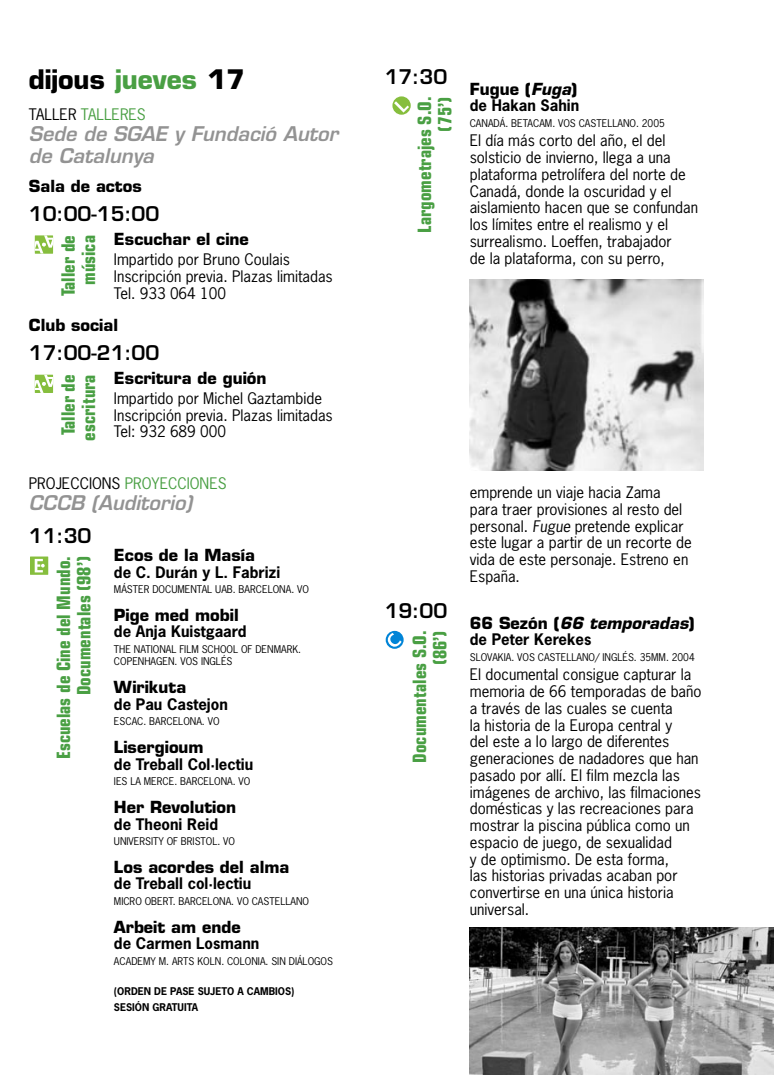
<style>
.page{position:relative;width:774px;height:1075px;background:#fff}
.page>*{position:absolute;margin:0;border:0;box-sizing:border-box;transform-origin:0 0}
.t1{font:700 26.25px "Eurostile";color:#000}
.t2{font:italic 600 19.75px/21.8px "Eurostile";color:#939393}
.t3{font:600 19.75px "Eurostile";color:#000}
.t4{font:700 condensed 18.5px/20.2px "Eurostile";color:#499f43;text-align:right}
.t5{font:700 16.25px "Eurostile";color:#000}
.t6{font:italic 700 16.25px "Eurostile";color:#000}
.t7{font:15px/16.8px "News Gothic Std";color:#000}
.t8{font:700 15px "News Gothic Std";color:#000}
.t9{font:15px "News Gothic Std";color:#499f43}
.t10{font:10px/12.5px "News Gothic Std";color:#000}
.t11{font:700 10px/15.2px "News Gothic Std";color:#000}
.s1{color:#499f43}
.s2{color:#000}
.s3{font-style:italic}
.s4{font-style:normal}
</style>
<div class="page">
<svg style="left:35px;top:235px;width:18px;height:19px"></svg>
<svg style="left:35px;top:375px;width:18px;height:18px"></svg>
<svg style="left:30px;top:556px;width:18px;height:19px"></svg>
<svg style="left:35px;top:559px;width:10px;height:13px"></svg>
<img style="left:469px;top:279px;width:234px;height:192px">
<svg style="left:392px;top:96px;width:18px;height:19px"></svg>
<svg style="left:394px;top:101px;width:15px;height:12px"></svg>
<img style="left:469px;top:927px;width:305px;height:148px">
<div style="left:386px;top:631px;width:17px;height:18px;background:#0084d7;border-radius:50%"></div>
<svg style="left:387px;top:633px;width:14px;height:15px"></svg>
<h1 class="t1" style="left:29px;top:63px;width:218px">dijous <span class="s1">jueves</span> 17</h1>
<p class="t9" style="left:29px;top:104px;width:118px"><span class="s2">TALLER</span> TALLERES</p>
<h2 class="t2" style="left:29px;top:123px;width:311px">Sede de SGAE y Fundació Autor de Catalunya</h2>
<p class="t5" style="left:29px;top:176px;width:114px">Sala de actos</p>
<h2 class="t3" style="left:29px;top:201px;width:132px">10:00-15:00</h2>
<p class="t5" style="left:114px;top:229px;width:136px">Escuchar el cine</p>
<p class="t7" style="left:114px;top:251px;width:220px">Impartido por Bruno Coulais<br>Inscripción previa. Plazas limitadas<br>Tel. 933 064 100</p>
<p class="t5" style="left:29px;top:314px;width:91px">Club social</p>
<h2 class="t3" style="left:29px;top:340px;width:132px">17:00-21:00</h2>
<p class="t5" style="left:114px;top:368px;width:154px">Escritura de guión</p>
<p class="t7" style="left:114px;top:390px;width:220px">Impartido por Michel Gaztambide<br>Inscripción previa. Plazas limitadas<br>Tel: 932 689 000</p>
<p class="t9" style="left:29px;top:473px;width:199px"><span class="s2">PROJECCIONS</span> PROYECCIONES</p>
<h2 class="t2" style="left:29px;top:492px;width:165px">CCCB (Auditorio)</h2>
<h2 class="t3" style="left:29px;top:524px;width:64px">11:30</h2>
<p class="t5" style="left:114px;top:545px;width:142px">Ecos de la Masía</p>
<p class="t8" style="left:114px;top:562px;width:168px">de C. Durán y L. Fabrizi</p>
<p class="t10" style="left:114px;top:583px;width:196px">MÁSTER DOCUMENTAL UAB. BARCELONA. VO</p>
<p class="t5" style="left:114px;top:604px;width:126px">Pige med mobil</p>
<p class="t8" style="left:114px;top:622px;width:134px">de Anja Kuistgaard</p>
<p class="t10" style="left:114px;top:642px;width:189px">THE NATIONAL FILM SCHOOL OF DENMARK.<br>COPENHAGEN. VOS INGLÉS</p>
<p class="t5" style="left:114px;top:677px;width:74px">Wirikuta</p>
<p class="t8" style="left:114px;top:694px;width:115px">de Pau Castejon</p>
<p class="t10" style="left:114px;top:715px;width:107px">ESCAC. BARCELONA. VO</p>
<p class="t5" style="left:114px;top:737px;width:91px">Lisergioum</p>
<p class="t8" style="left:114px;top:754px;width:141px">de Treball Col·lectiu</p>
<p class="t10" style="left:114px;top:775px;width:138px">IES LA MERCE. BARCELONA. VO</p>
<p class="t5" style="left:114px;top:797px;width:124px">Her Revolution</p>
<p class="t8" style="left:114px;top:814px;width:106px">de Theoni Reid</p>
<p class="t10" style="left:114px;top:835px;width:123px">UNIVERSITY OF BRISTOL. VO</p>
<p class="t5" style="left:114px;top:856px;width:177px">Los acordes del alma</p>
<p class="t8" style="left:114px;top:874px;width:139px">de Treball col·lectiu</p>
<p class="t10" style="left:114px;top:894px;width:197px">MICRO OBERT. BARCELONA. VO CASTELLANO</p>
<p class="t5" style="left:114px;top:916px;width:128px">Arbeit am ende</p>
<p class="t8" style="left:114px;top:934px;width:147px">de Carmen Losmann</p>
<p class="t10" style="left:114px;top:954px;width:221px">ACADEMY M. ARTS KOLN. COLONIA. SIN DIÁLOGOS</p>
<p class="t11" style="left:114px;top:984px;width:182px">(ORDEN DE PASE SUJETO A CAMBIOS)<br>SESIÓN GRATUITA</p>
<p class="t4" style="left:58px;top:296px;width:62px;text-align:center;rotate:-90deg">Taller de música</p>
<p class="t4" style="left:58px;top:440px;width:68px;text-align:left;rotate:-90deg">Taller de escritura</p>
<p class="t4" style="left:53px;top:759px;width:205px;rotate:-90deg">Escuelas de Cine del Mundo.<br>Documentales (98’)</p>
<h2 class="t3" style="left:384px;top:65px;width:64px">17:30</h2>
<p class="t4" style="left:414px;top:233px;width:137px;rotate:-90deg">Largometrajes S.O. (75’)</p>
<p class="t5" style="left:470px;top:79px;width:109px">Fugue (<span class="s3">Fuga</span>)</p>
<p class="t8" style="left:470px;top:96px;width:111px">de Hakan Sahin</p>
<p class="t10" style="left:470px;top:117px;width:197px">CANADÁ. BETACAM. VOS CASTELLANO. 2005</p>
<p class="t7" style="left:470px;top:132px;width:230px">El día más corto del año, el del solsticio de invierno, llega a una plataforma petrolífera del norte de Canadá, donde la oscuridad y el aislamiento hacen que se confundan los límites entre el realismo y el surrealismo. Loeffen, trabajador<br>de la plataforma, con su perro,</p>
<h2 class="t3" style="left:384px;top:598px;width:64px">19:00</h2>
<p class="t4" style="left:409px;top:762px;width:134px;rotate:-90deg">Documentales S.O. (86’)</p>
<p class="t7" style="left:470px;top:484px;width:223px">emprende un viaje hacia Zama para traer provisiones al resto del personal. <span class="s3">Fugue</span> pretende explicar este lugar a partir de un recorte de vida de este personaje. Estreno en<br>España.</p>
<p class="t6" style="left:470px;top:612px;width:226px"><span class="s4">66 Sezón (</span>66 temporadas<span class="s4">)</span></p>
<p class="t8" style="left:470px;top:630px;width:123px">de Peter Kerekes</p>
<p class="t10" style="left:470px;top:650px;width:226px">SLOVAKIA. VOS CASTELLANO/ INGLÉS. 35MM. 2004</p>
<p class="t7" style="left:470px;top:666px;width:233px">El documental consigue capturar la memoria de 66 temporadas de baño a través de las cuales se cuenta<br>la historia de la Europa central y<br>del este a lo largo de diferentes generaciones de nadadores que han pasado por allí. El film mezcla las imágenes de archivo, las filmaciones domésticas y las recreaciones para mostrar la piscina pública como un espacio de juego, de sexualidad<br>y de optimismo. De esta forma,<br>las historias privadas acaban por convertirse en una única historia universal.</p>
</div>
